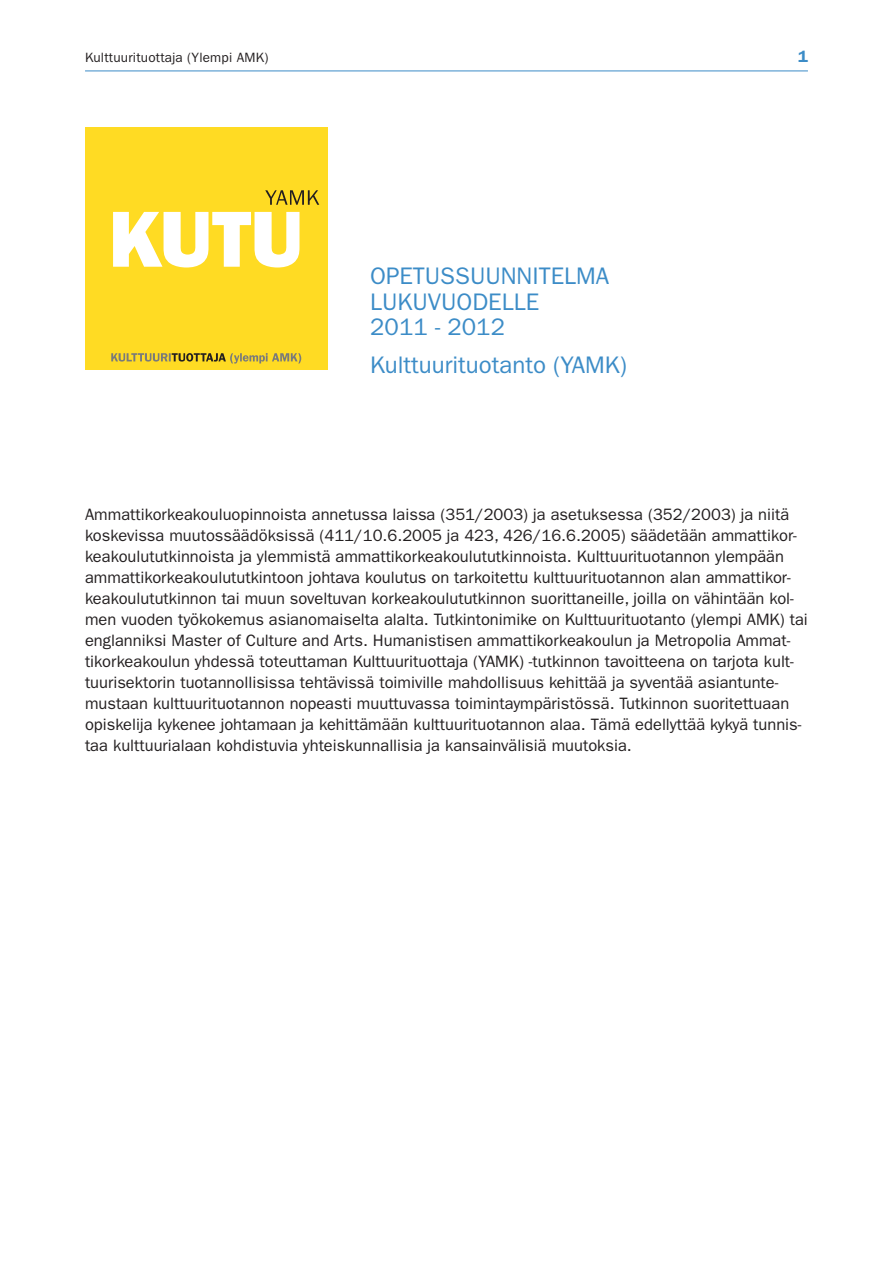
<style>
.page{position:relative;width:893px;height:1263px;background:#fff}
.page>*{position:absolute;margin:0;border:0;box-sizing:border-box;transform-origin:0 0}
.t1{font:24px/25.5px "Franklin Gothic";color:#3c8cc7}
.t2{font:16.5px/21px "Franklin Gothic";color:#231f20}
.t3{font:600 16.5px "Franklin Gothic";color:#3c8cc7}
.t4{font:13.5px "Franklin Gothic";letter-spacing:.015em;color:#231f20}
</style>
<div class="page">
<hr style="left:85px;top:71px;width:723px;height:1px;background:#3c8cc7">
<div style="left:85px;top:128px;width:243px;height:242px;background:#ffdb23"></div>
<svg style="left:111px;top:353px;width:190px;height:11px"></svg>
<svg style="left:113px;top:212px;width:186px;height:55px"></svg>
<svg style="left:265px;top:190px;width:54px;height:15px"></svg>
<p class="t4" style="left:85px;top:50px;width:185px">Kulttuurituottaja (Ylempi AMK)</p>
<p class="t3" style="left:798px;top:47px;width:11px">1</p>
<h1 class="t1" style="left:370px;top:264px;width:241px">OPETUSSUUNNITELMA<br>LUKUVUODELLE<br>2011 - 2012</h1>
<h1 class="t1" style="left:370px;top:352px;width:258px">Kulttuurituotanto (YAMK)</h1>
<p class="t2" style="left:85px;top:504px;width:724px">Ammattikorkeakouluopinnoista annetussa laissa (351/2003) ja asetuksessa (352/2003) ja niitä koskevissa muutossäädöksissä (411/10.6.2005 ja 423, 426/16.6.2005) säädetään ammattikor&shy;keakoulututkinnoista ja ylemmistä ammattikorkeakoulututkinnoista. Kulttuurituotannon ylempään ammattikorkeakoulututkintoon johtava koulutus on tarkoitettu kulttuurituotannon alan ammattikor&shy;keakoulututkinnon tai muun soveltuvan korkeakoulututkinnon suorittaneille, joilla on vähintään kol&shy;men vuoden työkokemus asianomaiselta alalta. Tutkintonimike on Kulttuurituotanto (ylempi AMK) tai englanniksi Master of Culture and Arts. Humanistisen ammattikorkeakoulun ja Metropolia Ammat&shy;tikorkeakoulun yhdessä toteuttaman Kulttuurituottaja (YAMK) -tutkinnon tavoitteena on tarjota kult&shy;tuurisektorin tuotannollisissa tehtävissä toimiville mahdollisuus kehittää ja syventää asiantunte&shy;mustaan kulttuurituotannon nopeasti muuttuvassa toimintaympäristössä. Tutkinnon suoritettuaan opiskelija kykenee johtamaan ja kehittämään kulttuurituotannon alaa. Tämä edellyttää kykyä tunnis&shy;taa kulttuurialaan kohdistuvia yhteiskunnallisia ja kansainvälisiä muutoksia.</p>
</div>
